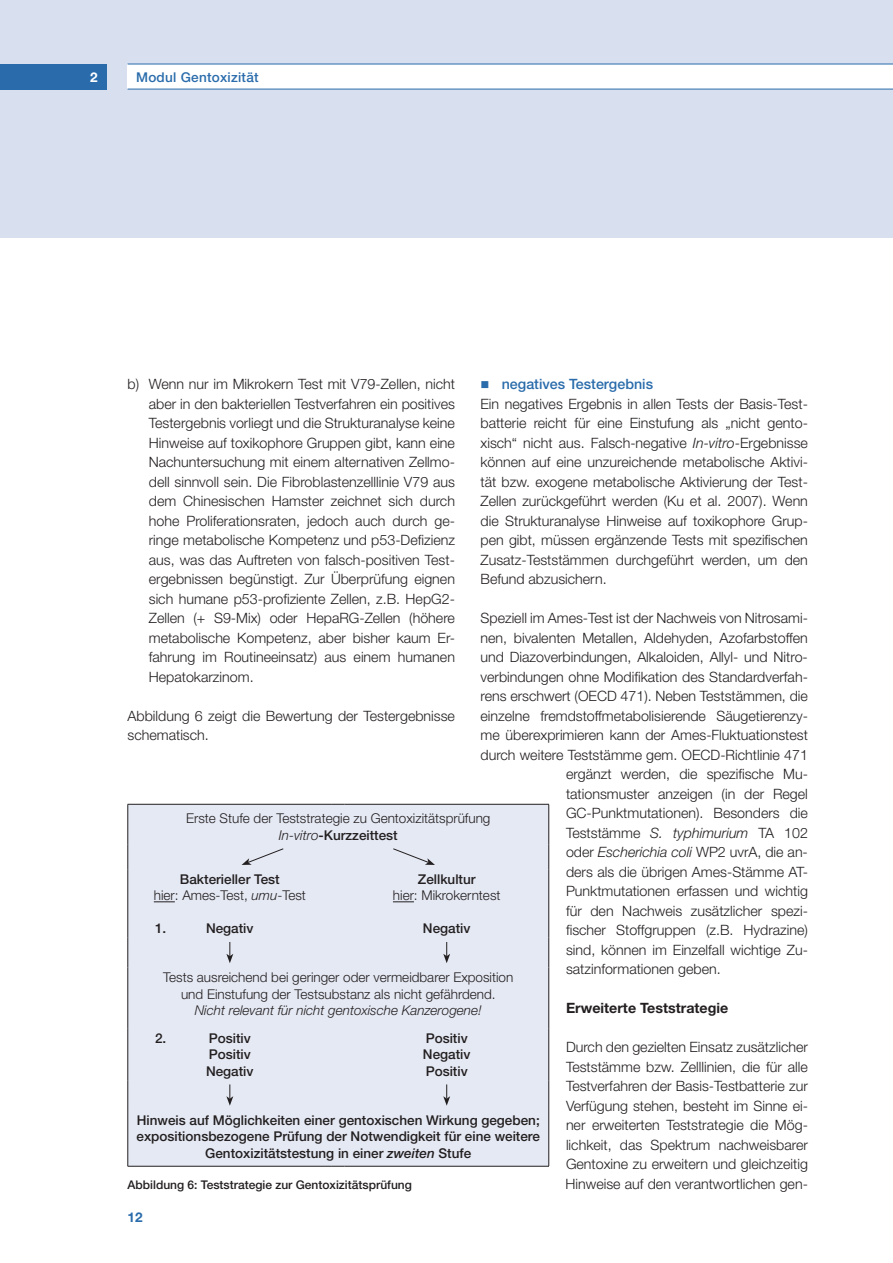
<style>
.page{position:relative;width:893px;height:1263px;background:#fff}
.page>*{position:absolute;margin:0;border:0;box-sizing:border-box;transform-origin:0 0}
.t1{font:300 14.25px/19.5px "Helvetica Neue";color:#231f20;text-align:justify}
.t2{font:700 14.25px "Helvetica Neue";color:#231f20}
.t3{font:300 13.5px/16.5px "Helvetica Neue";color:#231f20;text-align:center}
.t4{font:500 13.5px/16.5px "Helvetica Neue";color:#231f20}
.t5{font:italic 300 13.5px "Helvetica Neue";color:#231f20}
.t6{font:500 13.5px "Helvetica Neue";letter-spacing:.02em;color:#2a6cab}
.t7{font:700 13.5px "Helvetica Neue";color:#2a6cab}
.t8{font:700 13.5px "Helvetica Neue";color:#fff}
.t9{font:500 12px "Helvetica Neue";color:#231f20}
.s1{color:#2a6cab}
.s2{font-weight:500;color:#2a6cab}
.s3{font-style:italic}
.s4{font-weight:500}
</style>
<div class="page">
<div style="left:0;top:0;width:893px;height:238px;background:#d8dfef"></div>
<div style="left:128px;top:64px;width:765px;height:25px;background:#fff"></div>
<hr style="left:128px;top:64px;width:765px;height:1px;background:#2a6cab">
<hr style="left:128px;top:89px;width:765px;height:1px;background:#2a6cab">
<div style="left:0;top:64px;width:106px;height:25px;background:#2a6cab"></div>
<div style="left:129px;top:805px;width:419px;height:361px;background:#e5e9f4"></div>
<hr style="left:128px;top:804px;width:204px;height:1px;background:#231f20">
<hr style="left:128px;top:804px;width:1px;height:40px;background:#231f20">
<svg style="left:332px;top:804px;width:13px;height:1px"></svg>
<hr style="left:345px;top:804px;width:204px;height:1px;background:#231f20">
<hr style="left:548px;top:804px;width:1px;height:40px;background:#231f20">
<svg style="left:128px;top:844px;width:1px;height:25px"></svg>
<svg style="left:548px;top:844px;width:1px;height:25px"></svg>
<hr style="left:128px;top:869px;width:1px;height:69px;background:#231f20">
<hr style="left:548px;top:869px;width:1px;height:69px;background:#231f20">
<svg style="left:128px;top:938px;width:1px;height:29px"></svg>
<svg style="left:548px;top:938px;width:1px;height:29px"></svg>
<hr style="left:128px;top:967px;width:1px;height:61px;background:#231f20">
<hr style="left:548px;top:967px;width:1px;height:61px;background:#231f20">
<hr style="left:128px;top:1028px;width:1px;height:52px;background:#231f20">
<hr style="left:548px;top:1028px;width:1px;height:52px;background:#231f20">
<hr style="left:128px;top:1080px;width:1px;height:30px;background:#231f20">
<hr style="left:548px;top:1080px;width:1px;height:30px;background:#231f20">
<hr style="left:128px;top:1110px;width:1px;height:56px;background:#231f20">
<hr style="left:548px;top:1110px;width:1px;height:56px;background:#231f20">
<hr style="left:128px;top:1166px;width:204px;height:1px;background:#231f20">
<svg style="left:332px;top:1166px;width:13px;height:1px"></svg>
<hr style="left:345px;top:1166px;width:204px;height:1px;background:#231f20">
<svg style="left:242px;top:848px;width:42px;height:17px"></svg>
<svg style="left:392px;top:848px;width:43px;height:17px"></svg>
<svg style="left:154px;top:901px;width:21px;height:1px"></svg>
<svg style="left:393px;top:901px;width:21px;height:1px"></svg>
<svg style="left:226px;top:942px;width:7px;height:21px"></svg>
<svg style="left:443px;top:942px;width:7px;height:21px"></svg>
<svg style="left:226px;top:1084px;width:7px;height:22px"></svg>
<svg style="left:443px;top:1084px;width:7px;height:22px"></svg>
<p class="t8" style="left:90px;top:69px;width:9px">2</p>
<p class="t6" style="left:136px;top:69px;width:124px">Modul Gentoxizität</p>
<p class="t1" style="left:149px;top:374px;width:308px;text-indent:-21px">b) Wenn nur im Mikrokern Test mit V79-Zellen, nicht aber in den bakteriellen Testverfahren ein positives Testergebnis vorliegt und die Strukturanalyse keine Hinweise auf toxikophore Gruppen gibt, kann eine Nachuntersuchung mit einem alternativen Zellmo&shy;dell sinnvoll sein. Die Fibroblastenzelllinie V79 aus dem Chinesischen Hamster zeichnet sich durch hohe Proliferationsraten, jedoch auch durch ge&shy;ringe metabolische Kompetenz und p53-Defizienz aus, was das Auftreten von falsch-positiven Test&shy;ergebnissen begünstigt. Zur Überprüfung eignen sich humane p53-profiziente Zellen, z.B. HepG2- Zellen (+ S9-Mix) oder HepaRG-Zellen (höhere metabolische Kompetenz, aber bisher kaum Er&shy;fahrung im Routineeinsatz) aus einem humanen Hepatokarzinom.</p>
<p class="t1" style="left:128px;top:706px;width:329px">Abbildung 6 zeigt die Bewertung der Testergebnisse schematisch.</p>
<p class="t1" style="left:480px;top:374px;width:329px;text-align:left"><span class="s1">■</span> <span class="s2">negatives Testergebnis<br></span>Ein negatives Ergebnis in allen Tests der Basis-Test&shy;batterie reicht für eine Einstufung als „nicht gento&shy;xisch“ nicht aus. Falsch-negative <span class="s3">In-vitro</span>-Ergebnisse können auf eine unzureichende metabolische Aktivi&shy;tät bzw. exogene metabolische Aktivierung der Test-Zellen zurückgeführt werden (Ku et al. 2007). Wenn die Strukturanalyse Hinweise auf toxikophore Grup&shy;pen gibt, müssen ergänzende Tests mit spezifischen Zusatz-Teststämmen durchgeführt werden, um den Befund abzusichern.</p>
<p class="t1" style="left:480px;top:608px;width:329px">Speziell im Ames-Test ist der Nachweis von Nitrosami-</p>
<p class="t1" style="left:480px;top:628px;width:329px">nen, bivalenten Metallen, Aldehyden, Azofarbstoffen</p>
<p class="t1" style="left:480px;top:647px;width:329px">und Diazoverbindungen, Alkaloiden, Allyl- und Nitro-</p>
<p class="t1" style="left:480px;top:667px;width:329px">verbindungen ohne Modifikation des Standardverfah-</p>
<p class="t1" style="left:480px;top:686px;width:329px">rens erschwert (OECD 471). Neben Teststämmen, die</p>
<p class="t1" style="left:480px;top:706px;width:329px">einzelne fremdstoffmetabolisierende Säugetierenzy-</p>
<p class="t1" style="left:480px;top:725px;width:329px">me überexprimieren kann der Ames-Fluktuationstest</p>
<p class="t1" style="left:480px;top:745px;width:329px">durch weitere Teststämme gem. OECD-Richtlinie 471</p>
<p class="t1" style="left:566px;top:764px;width:243px">ergänzt werden, die spezifische Mu-</p>
<p class="t1" style="left:566px;top:784px;width:243px">tationsmuster anzeigen (in der Regel</p>
<p class="t1" style="left:566px;top:803px;width:243px">GC-Punktmutationen). Besonders die</p>
<p class="t1" style="left:566px;top:823px;width:243px">Teststämme <span class="s3">S. typhimurium</span> TA 102</p>
<p class="t1" style="left:566px;top:842px;width:243px">oder <span class="s3">Escherichia coli</span> WP2 uvrA, die an-</p>
<p class="t1" style="left:566px;top:861px;width:243px">ders als die übrigen Ames-Stämme AT-</p>
<p class="t1" style="left:566px;top:881px;width:243px">Punktmutationen erfassen und wichtig</p>
<p class="t1" style="left:566px;top:900px;width:243px">für den Nachweis zusätzlicher spezi-</p>
<p class="t1" style="left:566px;top:920px;width:243px">fischer Stoffgruppen (z.B. Hydrazine)</p>
<p class="t1" style="left:566px;top:939px;width:243px">sind, können im Einzelfall wichtige Zu-</p>
<p class="t1" style="left:566px;top:959px;width:156px">satzinformationen geben.</p>
<p class="t2" style="left:566px;top:999px;width:164px">Erweiterte Teststrategie</p>
<p class="t1" style="left:566px;top:1037px;width:244px">Durch den gezielten Einsatz zusätzlicher Teststämme bzw. Zelllinien, die für alle Testverfahren der Basis-Testbatterie zur Verfügung stehen, besteht im Sinne ei&shy;ner erweiterten Teststrategie die Mög&shy;lichkeit, das Spektrum nachweisbarer Gentoxine zu erweitern und gleichzeitig Hinweise auf den verantwortlichen gen-</p>
<p class="t3" style="left:186px;top:810px;width:306px">Erste Stufe der Teststrategie zu Gentoxizitätsprüfung<br><span class="s3">In-vitro</span><span class="s4">-Kurzzeittest</span></p>
<p class="t3" style="left:154px;top:871px;width:154px"><span class="s4">Bakterieller Test<br></span>hier: Ames-Test, <span class="s3">umu</span>-Test</p>
<p class="t4" style="left:155px;top:920px;width:13px">1.</p>
<p class="t4" style="left:206px;top:920px;width:49px">Negativ</p>
<p class="t4" style="left:418px;top:871px;width:59px">Zellkultur</p>
<p class="t3" style="left:393px;top:887px;width:109px">hier: Mikrokerntest</p>
<p class="t4" style="left:423px;top:920px;width:49px">Negativ</p>
<p class="t3" style="left:163px;top:969px;width:352px">Tests ausreichend bei geringer oder vermeidbarer Exposition und Einstufung der Testsubstanz als nicht gefährdend.</p>
<p class="t5" style="left:195px;top:1002px;width:289px">Nicht relevant für nicht gentoxische Kanzerogene!</p>
<p class="t4" style="left:155px;top:1030px;width:13px">2.</p>
<p class="t4" style="left:206px;top:1030px;width:49px">Positiv<br>Positiv<br>Negativ</p>
<p class="t4" style="left:423px;top:1030px;width:49px">Positiv<br>Negativ<br>Positiv</p>
<p class="t4" style="left:137px;top:1111px;width:405px;text-align:center">Hinweis auf Möglichkeiten einer gentoxischen Wirkung gegeben; expositionsbezogene Prüfung der Notwendigkeit für eine weitere<br>Gentoxizitätstestung in einer <span class="s3">zweiten</span> Stufe</p>
<p class="t9" style="left:128px;top:1177px;width:286px">Abbildung 6: Teststrategie zur Gentoxizitätsprüfung</p>
<p class="t7" style="left:128px;top:1208px;width:17px">12</p>
</div>
